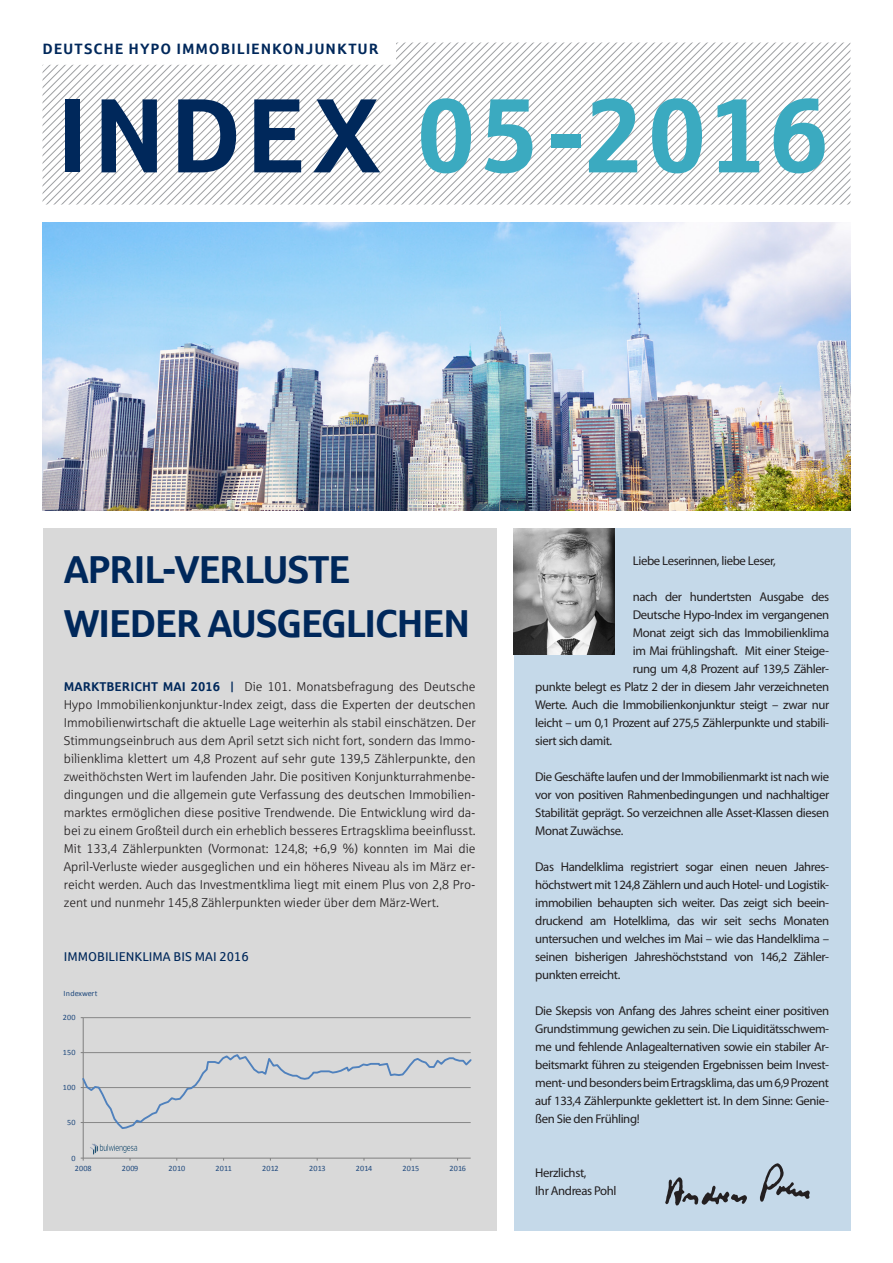
<style>
.page{position:relative;width:893px;height:1263px;background:#fff}
.page>*{position:absolute;margin:0;border:0;box-sizing:border-box;transform-origin:0 0}
.t1{font:700 105px "Sparkasse Rg";letter-spacing:.03em;color:#3baac0}
.t2{font:700 39px "Sparkasse Rg";letter-spacing:-.04em;color:#00285b}
.t3{font:700 15px "Sparkasse Rg";letter-spacing:.06em;color:#00285b}
.t4{font:12.75px/18px "Myriad Pro";letter-spacing:-.03em;color:#231f20;text-align:justify}
.t5{font:12.75px/18px "Sparkasse Lt";color:#231f20;text-align:justify}
.t6{font:12.75px "Sparkasse Rg";color:#00285b}
.t7{font:8.1px "Calibri";letter-spacing:.03em;color:#1f497d}
.s1{color:#00285b}
.s2{font-family:"Sparkasse Rg";font-weight:700;color:#00285b}
</style>
<div class="page">
<svg style="left:398px;top:45px;width:451px;height:4px"></svg>
<svg style="left:396px;top:49px;width:454px;height:4px"></svg>
<svg style="left:397px;top:53px;width:452px;height:4px"></svg>
<svg style="left:398px;top:60px;width:451px;height:4px"></svg>
<svg style="left:43px;top:64px;width:807px;height:4px"></svg>
<svg style="left:43px;top:68px;width:806px;height:4px"></svg>
<svg style="left:43px;top:72px;width:807px;height:3px"></svg>
<svg style="left:43px;top:75px;width:806px;height:4px"></svg>
<svg style="left:43px;top:79px;width:807px;height:4px"></svg>
<svg style="left:43px;top:83px;width:806px;height:4px"></svg>
<svg style="left:43px;top:87px;width:807px;height:4px"></svg>
<svg style="left:43px;top:91px;width:806px;height:3px"></svg>
<svg style="left:43px;top:94px;width:807px;height:4px"></svg>
<svg style="left:43px;top:98px;width:806px;height:4px"></svg>
<svg style="left:43px;top:102px;width:807px;height:4px"></svg>
<svg style="left:43px;top:106px;width:806px;height:3px"></svg>
<svg style="left:43px;top:109px;width:807px;height:4px"></svg>
<svg style="left:43px;top:113px;width:806px;height:4px"></svg>
<svg style="left:43px;top:117px;width:807px;height:4px"></svg>
<svg style="left:43px;top:121px;width:806px;height:4px"></svg>
<svg style="left:43px;top:125px;width:807px;height:3px"></svg>
<svg style="left:43px;top:128px;width:806px;height:4px"></svg>
<svg style="left:43px;top:132px;width:807px;height:4px"></svg>
<svg style="left:43px;top:136px;width:806px;height:4px"></svg>
<svg style="left:43px;top:140px;width:807px;height:3px"></svg>
<svg style="left:43px;top:143px;width:806px;height:4px"></svg>
<svg style="left:43px;top:147px;width:807px;height:4px"></svg>
<svg style="left:43px;top:151px;width:807px;height:54px"></svg>
<div style="left:514px;top:529px;width:336px;height:702px;background:#c5d9e9"></div>
<img style="left:514px;top:529px;width:101px;height:126px">
<div style="left:43px;top:529px;width:453px;height:702px;background:#d9d9d9"></div>
<div style="left:52px;top:979px;width:424px;height:221px;background:#d9d9d9"></div>
<hr style="left:83px;top:1017px;width:388px;height:1px;background:#868686">
<hr style="left:83px;top:1018px;width:1px;height:140px;background:#7f7f7f">
<hr style="left:83px;top:1158px;width:388px;height:1px;background:#7f7f7f">
<svg style="left:81px;top:1052px;width:390px;height:78px"></svg>
<img style="left:90px;top:1143px;width:48px;height:11px">
<img style="left:43px;top:223px;width:807px;height:288px">
<img style="left:643px;top:1149px;width:179px;height:71px">
<p class="t3" style="left:43px;top:39px;width:338px">DEUTSCHE HYPO IMMOBILIENKONJUNKTUR</p>
<p class="t1" style="left:56px;top:69px;width:774px"><span class="s1">INDEX</span> 05-2016</p>
<p class="t2" style="left:64px;top:544px;width:288px">APRIL-VERLUSTE</p>
<p class="t2" style="left:64px;top:598px;width:408px">WIEDER AUSGEGLICHEN</p>
<p class="t5" style="left:64px;top:677px;width:413px"><span class="s2">MARKTBERICHT MAI 2016 |</span> Die 101. Monatsbefragung des Deutsche Hypo Immobilienkonjunktur-Index zeigt, dass die Experten der deutschen Immobilienwirtschaft die aktuelle Lage weiterhin als stabil einschätzen. Der Stimmungseinbruch aus dem April setzt sich nicht fort, sondern das Immo&shy;bilienklima klettert um 4,8 Prozent auf sehr gute 139,5 Zählerpunkte, den zweithöchsten Wert im laufenden Jahr. Die positiven Konjunkturrahmenbe&shy;dingungen und die allgemein gute Verfassung des deutschen Immobilien&shy;marktes ermöglichen diese positive Trendwende. Die Entwicklung wird da&shy;bei zu einem Großteil durch ein erheblich besseres Ertragsklima beeinflusst.<br>Mit 133,4 Zählerpunkten (Vormonat: 124,8; +6,9 %) konnten im Mai die April-Verluste wieder ausgeglichen und ein höheres Niveau als im März er&shy;reicht werden. Auch das Investmentklima liegt mit einem Plus von 2,8 Pro&shy;zent und nunmehr 145,8 Zählerpunkten wieder über dem März-Wert.</p>
<p class="t6" style="left:64px;top:948px;width:187px">IMMOBILIENKLIMA BIS MAI 2016</p>
<p class="t7" style="left:63px;top:988px;width:35px">Indexwert</p>
<p class="t7" style="left:63px;top:1012px;width:14px">200</p>
<p class="t7" style="left:63px;top:1047px;width:14px">150</p>
<p class="t7" style="left:63px;top:1082px;width:14px">100</p>
<p class="t7" style="left:67px;top:1117px;width:10px">50</p>
<p class="t7" style="left:71px;top:1153px;width:6px">0</p>
<p class="t7" style="left:75px;top:1163px;width:18px">2008</p>
<p class="t7" style="left:122px;top:1163px;width:18px">2009</p>
<p class="t7" style="left:169px;top:1163px;width:18px">2010</p>
<p class="t7" style="left:215px;top:1163px;width:18px">2011</p>
<p class="t7" style="left:262px;top:1163px;width:18px">2012</p>
<p class="t7" style="left:309px;top:1163px;width:18px">2013</p>
<p class="t7" style="left:356px;top:1163px;width:18px">2014</p>
<p class="t7" style="left:403px;top:1163px;width:18px">2015</p>
<p class="t7" style="left:449px;top:1163px;width:18px">2016</p>
<p class="t4" style="left:633px;top:551px;width:144px">Liebe Leserinnen, liebe Leser,</p>
<p class="t4" style="left:633px;top:587px;width:198px">nach der hundertsten Ausgabe des</p>
<p class="t4" style="left:633px;top:605px;width:198px">Deutsche Hypo-Index im vergangenen</p>
<p class="t4" style="left:633px;top:623px;width:198px">Monat zeigt sich das Immobilienklima</p>
<p class="t4" style="left:633px;top:641px;width:198px">im Mai frühlingshaft. Mit einer Steige-</p>
<p class="t4" style="left:633px;top:659px;width:198px">rung um 4,8 Prozent auf 139,5 Zähler-</p>
<p class="t4" style="left:535px;top:677px;width:295px">punkte belegt es Platz 2 der in diesem Jahr verzeichneten</p>
<p class="t4" style="left:535px;top:695px;width:295px">Werte. Auch die Immobilienkonjunktur steigt – zwar nur</p>
<p class="t4" style="left:535px;top:713px;width:295px">leicht – um 0,1 Prozent auf 275,5 Zählerpunkte und stabili-</p>
<p class="t4" style="left:535px;top:731px;width:78px">siert sich damit.</p>
<p class="t4" style="left:535px;top:767px;width:295px">Die Geschäfte laufen und der Immobilienmarkt ist nach wie vor von positiven Rahmenbedingungen und nachhaltiger Stabilität geprägt. So verzeichnen alle Asset-Klassen diesen Monat Zuwächse.</p>
<p class="t4" style="left:535px;top:857px;width:295px">Das Handelklima registriert sogar einen neuen Jahres&shy;höchstwert mit 124,8 Zählern und auch Hotel- und Logistik&shy;immobilien behaupten sich weiter. Das zeigt sich beein&shy;druckend am Hotelklima, das wir seit sechs Monaten untersuchen und welches im Mai – wie das Handelklima – seinen bisherigen Jahreshöchststand von 146,2 Zähler&shy;punkten erreicht.</p>
<p class="t4" style="left:535px;top:1001px;width:296px">Die Skepsis von Anfang des Jahres scheint einer positiven Grundstimmung gewichen zu sein. Die Liquiditätsschwem&shy;me und fehlende Anlagealternativen sowie ein stabiler Ar&shy;beitsmarkt führen zu steigenden Ergebnissen beim Invest&shy;ment- und besonders beim Ertragsklima, das um 6,9 Prozent auf 133,4 Zählerpunkte geklettert ist. In dem Sinne: Genie&shy;ßen Sie den Frühling!</p>
<p class="t4" style="left:535px;top:1163px;width:53px">Herzlichst,</p>
<p class="t4" style="left:535px;top:1181px;width:83px">Ihr Andreas Pohl</p>
</div>
